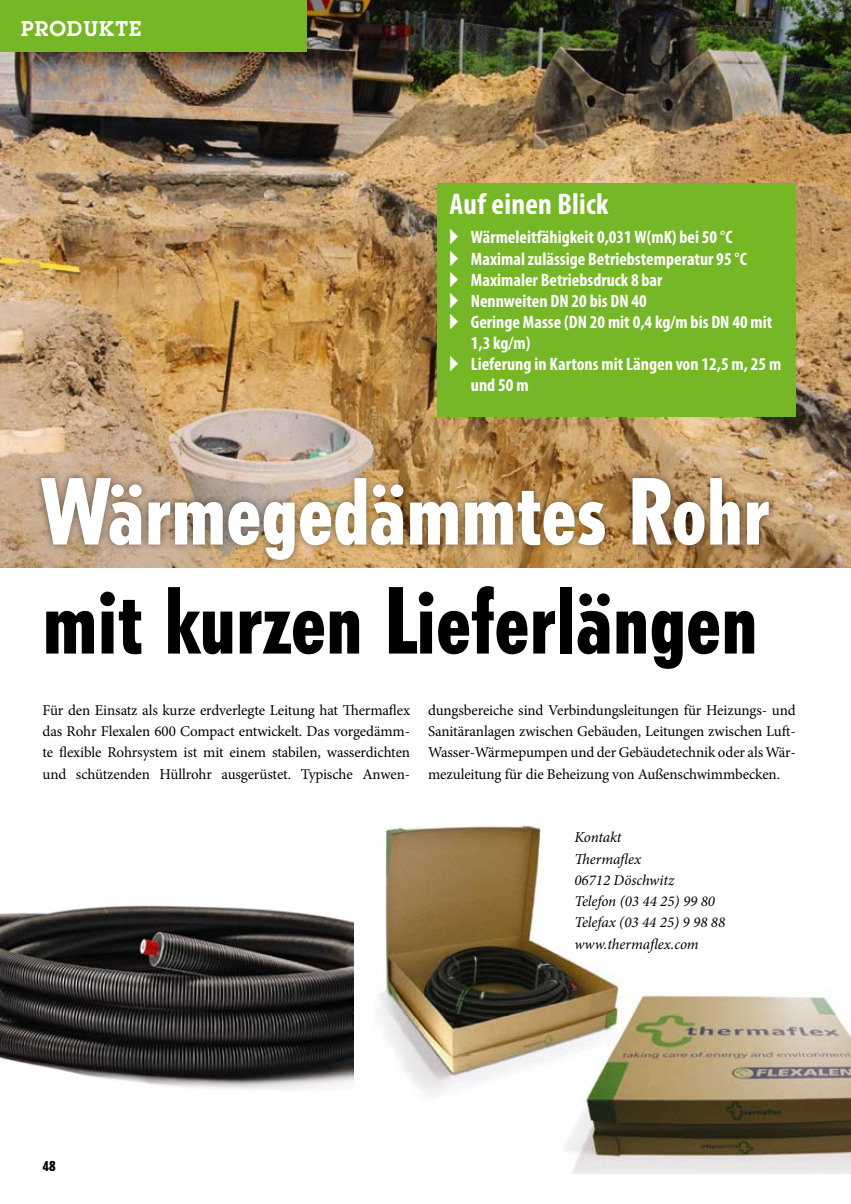
<style>
.page{position:relative;width:851px;height:1204px;background:#fff}
.page>*{position:absolute;margin:0;border:0;box-sizing:border-box;transform-origin:0 0}
.t1{font:800 condensed 90px "Tempo Std";color:#000}
.t2{font:800 condensed 90px "Tempo Std";color:#fff}
.t3{font:700 condensed 30px "Myriad Pro";letter-spacing:.01em;color:#fff}
.t4{font:600 21px "Lubalin Graph Std";letter-spacing:.05em;color:#fff}
.t5{font:700 condensed 18px "Myriad Pro";color:#fff}
.t6{font:15px/21.3px "Minion Pro";letter-spacing:-.01em;color:#000;text-align:justify}
.t7{font:italic 15px/21.3px "Minion Pro";color:#000}
.t8{font:800 condensed 13.5px "Tempo Std";color:#000}
</style>
<div class="page">
<img style="left:0;top:905px;width:353px;height:185px">
<img style="left:0;top:0;width:850px;height:568px">
<img style="left:379px;top:825px;width:471px;height:348px">
<div style="left:0;top:0;width:306px;height:51px;background:#75b726"></div>
<div style="left:33px;top:470px;width:743px;height:97px;background:#000;opacity:.5"></div>
<div style="left:437px;top:183px;width:358px;height:234px;background:#75b726"></div>
<h3 class="t4" style="left:21px;top:15px;width:121px">PRODUKTE</h3>
<h2 class="t3" style="left:449px;top:185px;width:160px">Auf einen Blick</h2>
<p class="t5" style="left:449px;top:226px;width:284px">▸ Wärmeleitfähigkeit 0,031 W(mK) bei 50 °C</p>
<p class="t5" style="left:449px;top:247px;width:298px">▸ Maximal zulässige Betriebstemperatur 95 °C</p>
<p class="t5" style="left:449px;top:268px;width:214px">▸ Maximaler Betriebsdruck 8 bar</p>
<p class="t5" style="left:449px;top:289px;width:199px">▸ Nennweiten DN 20 bis DN 40</p>
<p class="t5" style="left:449px;top:310px;width:324px">▸ Geringe Masse (DN 20 mit 0,4 kg/m bis DN 40 mit</p>
<p class="t5" style="left:471px;top:331px;width:61px">1,3 kg/m)</p>
<p class="t5" style="left:449px;top:352px;width:333px">▸ Lieferung in Kartons mit Längen von 12,5 m, 25 m</p>
<p class="t5" style="left:471px;top:373px;width:59px">und 50 m</p>
<h1 class="t2" style="left:43px;top:455px;width:728px">Wärmegedämmtes Rohr</h1>
<h1 class="t1" style="left:43px;top:564px;width:716px">mit kurzen Lieferlängen</h1>
<p class="t6" style="left:43px;top:699px;width:369px">Für den Einsatz als kurze erdverlegte Leitung hat Thermaflex das Rohr Flexalen 600 Compact entwickelt. Das vorgedämm&shy;te flexible Rohrsystem ist mit einem stabilen, wasserdichten und schützenden Hüllrohr ausgerüstet. Typische Anwen-</p>
<p class="t6" style="left:428px;top:699px;width:369px">dungsbereiche sind Verbindungsleitungen für Heizungs- und Sanitäranlagen zwischen Gebäuden, Leitungen zwischen Luft-Wasser-Wärmepumpen und der Gebäudetechnik oder als Wär&shy;mezuleitung für die Beheizung von Außenschwimmbecken.</p>
<p class="t8" style="left:43px;top:1157px;width:14px">48</p>
<p class="t7" style="left:574px;top:826px;width:152px">Kontakt<br>Thermaflex<br>06712 Döschwitz<br>Telefon (03 44 25) 99 80<br>Telefax (03 44 25) 9 98 88 www.thermaflex.com</p>
</div>
